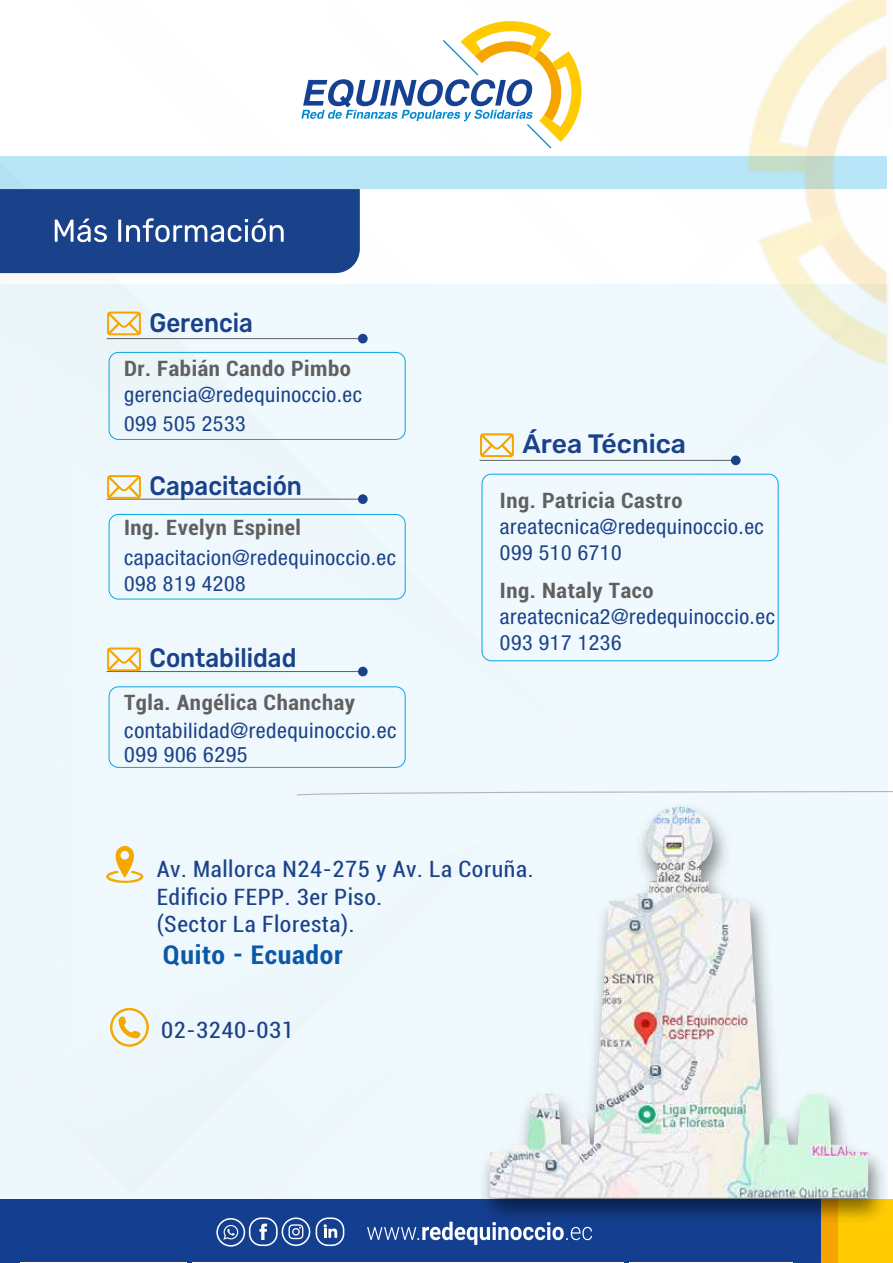
<style>
.page{position:relative;width:893px;height:1263px;background:#fff}
.page>*{position:absolute;margin:0;border:0;box-sizing:border-box;transform-origin:0 0}
.t1{font:700 condensed 27px "Roboto";letter-spacing:.025em;color:#0a58a8;scale:1.04 1}
.t2{font:300 26.55px "Rubik";color:#1a428a;scale:.91 1}
.t3{font:300 26.55px "Rubik";color:#1a428a}
.t4{font:condensed 22.5px/27.6px "Roboto";letter-spacing:.025em;color:#1a428a;scale:1.04 1}
.t5{font:700 condensed 22.2px "Roboto";letter-spacing:.025em;color:#606060;scale:1.04 1}
.t6{font:condensed 21.3px/24.6px "Helvetica Neue LT Pro";letter-spacing:.025em;color:#1a428a;scale:1.04 1}
.t7{font:condensed 21px/25.8px "Helvetica Neue LT Pro";letter-spacing:.025em;color:#1a428a;scale:1.04 1}
</style>
<div class="page">
<div style="left:0;top:284px;width:888px;height:976px;background:#eff8fc"></div>
<svg style="left:107px;top:312px;width:34px;height:23px"></svg>
<svg style="left:106px;top:845px;width:38px;height:38px"></svg>
<div style="left:0;top:1199px;width:893px;height:64px;background:#164193"></div>
<div style="left:838px;top:1199px;width:55px;height:64px;background:#ffcb00"></div>
<div style="left:821px;top:1199px;width:17px;height:64px;background:#f6a500"></div>
<hr style="left:107px;top:338px;width:254px;height:1px;background:#606060">
<div style="left:358px;top:334px;width:10px;height:9px;background:#1a428a;border-radius:50%"></div>
<hr style="left:107px;top:499px;width:254px;height:1px;background:#606060">
<div style="left:358px;top:494px;width:10px;height:10px;background:#1a428a;border-radius:50%"></div>
<svg style="left:297px;top:791px;width:596px;height:5px"></svg>
<svg style="left:301px;top:21px;width:275px;height:128px"></svg>
<div style="left:0;top:156px;width:886px;height:33px;background:#b9e6f7"></div>
<svg style="left:0;top:189px;width:360px;height:84px;background:#274c90"></svg>
<div style="left:109px;top:352px;width:297px;height:88px;border:1px solid #05a6e5;border-radius:9px"></div>
<svg style="left:480px;top:433px;width:34px;height:24px"></svg>
<hr style="left:480px;top:460px;width:254px;height:1px;background:#606060">
<div style="left:731px;top:455px;width:10px;height:10px;background:#1a428a;border-radius:50%"></div>
<div style="left:482px;top:474px;width:296px;height:187px;border:1px solid #05a6e5;border-radius:9px"></div>
<svg style="left:107px;top:475px;width:34px;height:24px"></svg>
<div style="left:109px;top:514px;width:297px;height:85px;border:1px solid #05a6e5;border-radius:9px"></div>
<hr style="left:107px;top:671px;width:254px;height:1px;background:#606060">
<div style="left:358px;top:667px;width:10px;height:9px;background:#1a428a;border-radius:50%"></div>
<svg style="left:107px;top:647px;width:34px;height:24px"></svg>
<div style="left:109px;top:686px;width:296px;height:82px;border:1px solid #05a6e5;border-radius:9px"></div>
<svg style="left:367px;top:1222px;width:225px;height:23px"></svg>
<svg style="left:316px;top:1217px;width:28px;height:29px"></svg>
<svg style="left:216px;top:1217px;width:94px;height:29px"></svg>
<hr style="left:21px;top:1262px;width:166px;height:1px;background:#fff">
<hr style="left:192px;top:1262px;width:432px;height:1px;background:#fff">
<hr style="left:629px;top:1262px;width:164px;height:1px;background:#fff">
<img style="left:472px;top:794px;width:421px;height:437px">
<img style="left:490px;top:807px;width:378px;height:391px">
<svg style="left:110px;top:1008px;width:39px;height:39px"></svg>
<img style="left:576px;top:0;width:310px;height:365px">
<p class="t2" style="left:150px;top:303px;width:115px">Gerencia</p>
<p class="t5" style="left:124px;top:353px;width:220px">Dr. Fabián Cando Pimbo</p>
<p class="t7" style="left:124px;top:380px;width:230px;line-height:29px">gerencia@redequinoccio.ec<br>099 505 2533</p>
<p class="t2" style="left:150px;top:467px;width:169px">Capacitación</p>
<p class="t5" style="left:124px;top:513px;width:172px">Ing. Evelyn Espinel</p>
<p class="t7" style="left:124px;top:545px;width:263px">capacitacion@redequinoccio.ec<br>098 819 4208</p>
<p class="t2" style="left:150px;top:639px;width:163px">Contabilidad</p>
<p class="t5" style="left:124px;top:687px;width:224px">Tgla. Angélica Chanchay</p>
<p class="t6" style="left:124px;top:718px;width:263px">contabilidad@redequinoccio.ec<br>099 906 6295</p>
<p class="t3" style="left:522px;top:425px;width:165px">Área Técnica</p>
<p class="t5" style="left:500px;top:486px;width:177px">Ing. Patricia Castro</p>
<p class="t7" style="left:500px;top:514px;width:255px">areatecnica@redequinoccio.ec<br>099 510 6710</p>
<p class="t5" style="left:500px;top:575px;width:149px">Ing. Nataly Taco</p>
<p class="t7" style="left:500px;top:603px;width:266px">areatecnica2@redequinoccio.ec<br>093 917 1236</p>
<p class="t4" style="left:157px;top:854px;width:364px">Av. Mallorca N24-275 y Av. La Coruña.<br>Edificio FEPP. 3er Piso.<br>(Sector La Floresta).</p>
<p class="t1" style="left:163px;top:937px;width:174px">Quito - Ecuador</p>
<p class="t4" style="left:161px;top:1015px;width:129px">02-3240-031</p>
</div>
